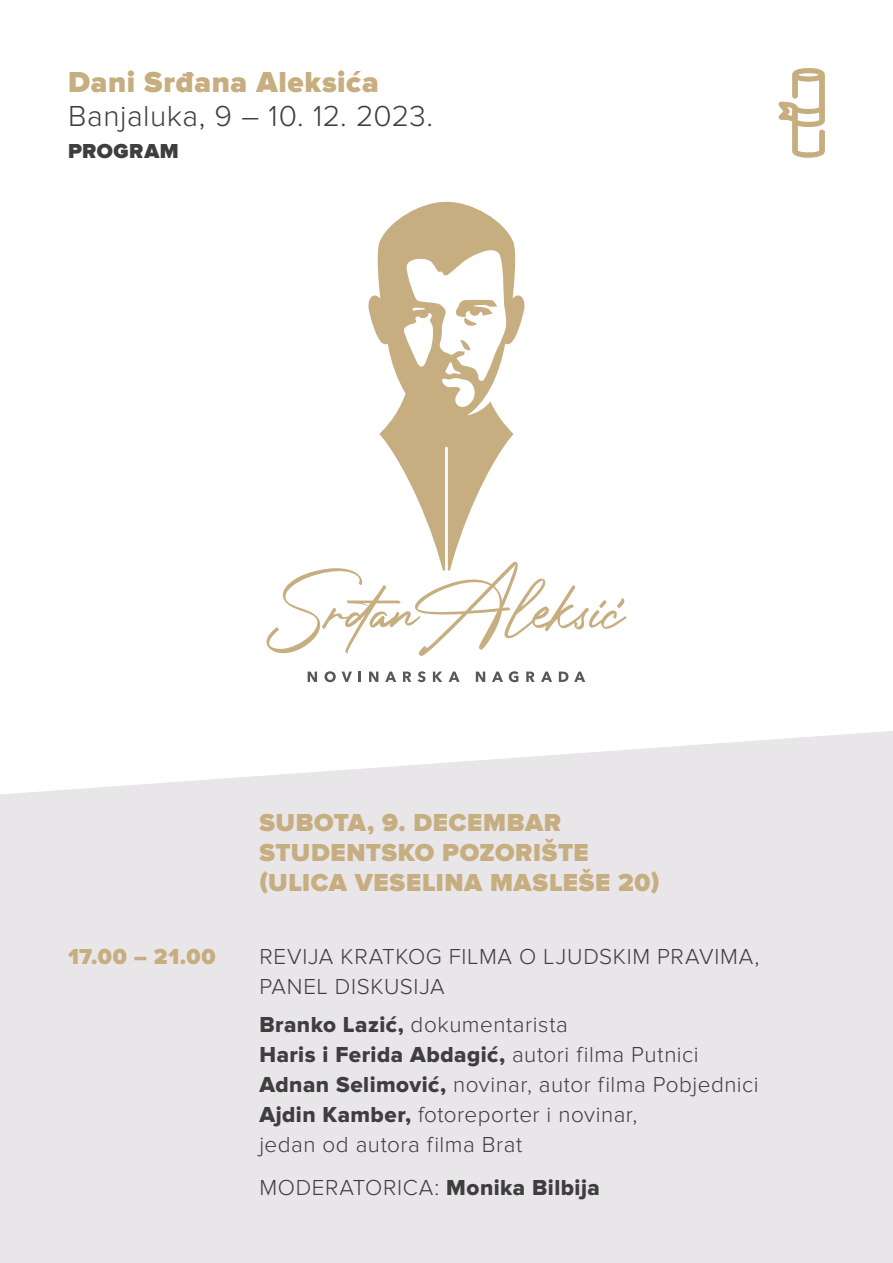
<style>
.page{position:relative;width:893px;height:1263px;background:#fff}
.page>*{position:absolute;margin:0;border:0;box-sizing:border-box;transform-origin:0 0}
.t1{font:300 30px "Proxima Nova";letter-spacing:.02em;color:#3e3e3f}
.t2{font:900 30px "Proxima Nova";letter-spacing:.02em;color:#c7ae80}
.t3{font:900 25.5px/30px "Proxima Nova";letter-spacing:.025em;color:#c7ae80}
.t4{font:300 22.5px/30px "Proxima Nova";letter-spacing:.025em;color:#3e3e3f}
.t5{font:22.5px "Proxima Nova Extrabld";letter-spacing:.02em;color:#3e3e3f}
.t6{font:900 22.5px "Proxima Nova";letter-spacing:.03em;color:#c7ae80}
.t7{font:900 21px "Proxima Nova";letter-spacing:.025em;color:#3e3e3f}
.s1{font-family:"Proxima Nova Extrabld";font-weight:400}
.s2{font-family:"Proxima Nova";font-weight:300}
</style>
<div class="page">
<div style="left:0;top:731px;width:893px;height:532px;background:#e8e6e8"></div>
<svg style="left:368px;top:202px;width:157px;height:359px"></svg>
<svg style="left:460px;top:339px;width:10px;height:12px"></svg>
<svg style="left:308px;top:672px;width:9px;height:10px"></svg>
<svg style="left:324px;top:671px;width:28px;height:11px"></svg>
<svg style="left:359px;top:672px;width:2px;height:10px"></svg>
<svg style="left:369px;top:672px;width:9px;height:10px"></svg>
<svg style="left:385px;top:672px;width:11px;height:10px"></svg>
<svg style="left:403px;top:672px;width:8px;height:10px"></svg>
<svg style="left:418px;top:671px;width:8px;height:11px"></svg>
<svg style="left:433px;top:672px;width:9px;height:10px"></svg>
<svg style="left:449px;top:672px;width:11px;height:10px"></svg>
<svg style="left:476px;top:672px;width:9px;height:10px"></svg>
<svg style="left:492px;top:672px;width:11px;height:10px"></svg>
<svg style="left:509px;top:671px;width:9px;height:11px"></svg>
<svg style="left:526px;top:672px;width:9px;height:10px"></svg>
<svg style="left:541px;top:672px;width:11px;height:10px"></svg>
<svg style="left:559px;top:672px;width:9px;height:10px"></svg>
<svg style="left:574px;top:672px;width:11px;height:10px"></svg>
<svg style="left:266px;top:561px;width:360px;height:95px"></svg>
<svg style="left:778px;top:68px;width:47px;height:90px"></svg>
<p class="t2" style="left:68px;top:64px;width:312px">Dani Srđana Aleksića</p>
<p class="t1" style="left:68px;top:99px;width:367px">Banjaluka, 9 – 10. 12. 2023.</p>
<p class="t7" style="left:68px;top:139px;width:112px">PROGRAM</p>
<p class="t3" style="left:259px;top:808px;width:402px">SUBOTA, 9. DECEMBAR<br>STUDENTSKO POZORIŠTE (ULICA VESELINA MASLEŠE 20)</p>
<p class="t6" style="left:68px;top:943px;width:149px">17.00 – 21.00</p>
<p class="t4" style="left:259px;top:941px;width:502px">REVIJA KRATKOG FILMA O LJUDSKIM PRAVIMA,<br>PANEL DISKUSIJA</p>
<p class="t4" style="left:259px;top:1010px;width:310px"><span class="s1">Branko Lazić,</span> dokumentarista</p>
<p class="t5" style="left:259px;top:1042px;width:441px">Haris i Ferida Abdagić, <span class="s2">autori filma Putnici</span></p>
<p class="t4" style="left:259px;top:1070px;width:501px"><span class="s1">Adnan Selimović,</span> novinar, autor filma Pobjednici</p>
<p class="t4" style="left:259px;top:1100px;width:379px"><span class="s1">Ajdin Kamber,</span> fotoreporter i novinar, jedan od autora filma Brat</p>
<p class="t4" style="left:259px;top:1173px;width:342px">MODERATORICA: <span class="s1">Monika Bilbija</span></p>
</div>
